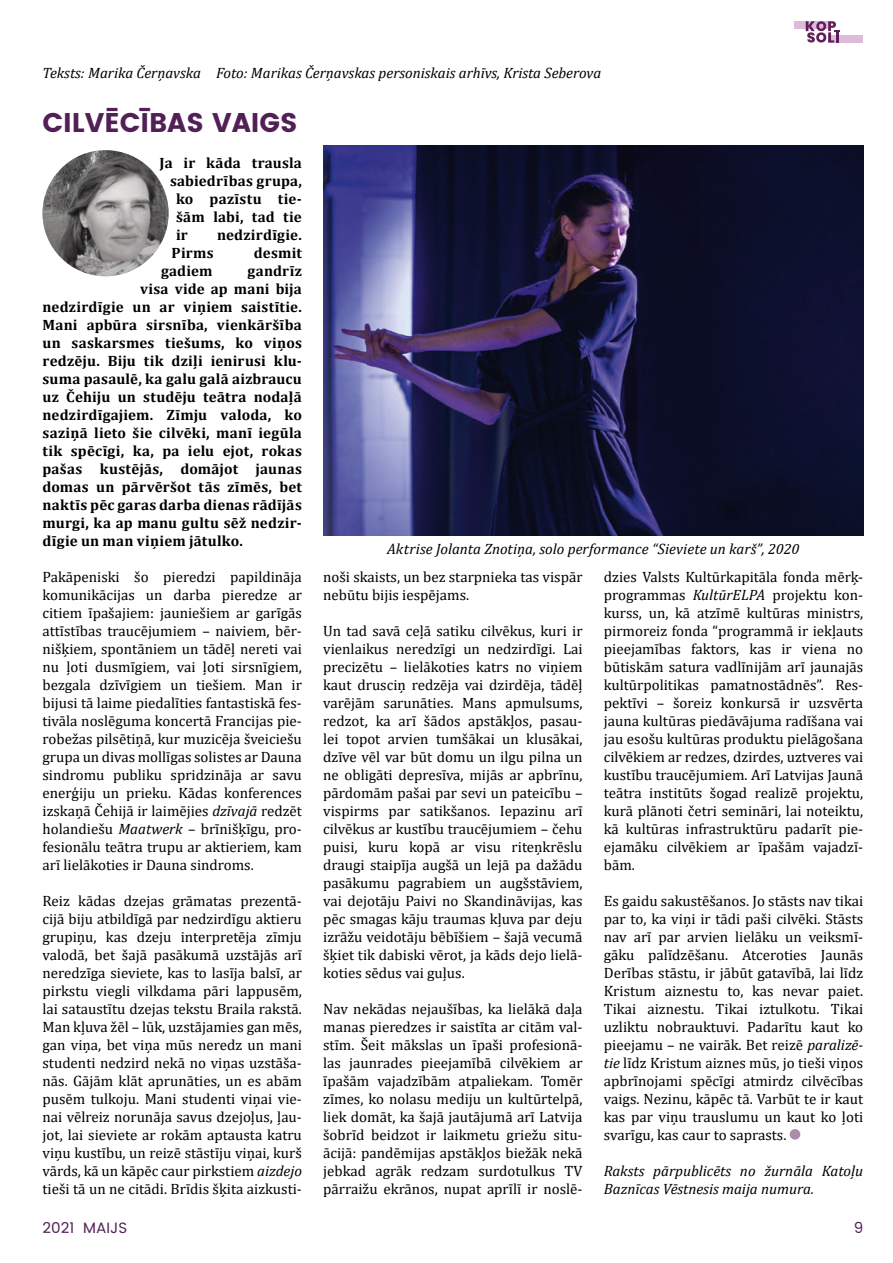
<style>
.page{position:relative;width:893px;height:1263px;background:#fff}
.page>*{position:absolute;margin:0;border:0;box-sizing:border-box;transform-origin:0 0}
.t1{font:700 27px "Poppins";color:#522057}
.t2{font:15px/18px "Cambria";color:#000;text-align:justify}
.t3{font:700 15px "Cambria";letter-spacing:.015em;color:#000}
.t4{font:italic 15px/18px "Cambria";color:#000}
.t5{font:15px "Poppins";color:#522057}
.s1{font-style:italic}
</style>
<div class="page">
<div style="left:790px;top:1129px;width:10px;height:11px;background:#ac8da9;border-radius:50%"></div>
<img style="left:323px;top:146px;width:540px;height:390px">
<img style="left:43px;top:150px;width:126px;height:126px;border-radius:63px">
<div style="left:795px;top:21px;width:36px;height:8px;background:#ddbcdb"></div>
<div style="left:828px;top:35px;width:35px;height:8px;background:#ddbcdb"></div>
<svg style="left:806px;top:21px;width:34px;height:22px"></svg>
<p class="t4" style="left:43px;top:63px;width:560px">Teksts: Marika Čerņavska Foto: Marikas Čerņavskas personiskais arhīvs, Krista Seberova</p>
<h1 class="t1" style="left:43px;top:106px;width:257px">CILVĒCĪBAS VAIGS</h1>
<p class="t3" style="left:160px;top:152px;width:144px">Ja ir kāda trausla</p>
<p class="t3" style="left:170px;top:170px;width:133px">sabiedrības grupa,</p>
<p class="t3" style="left:176px;top:188px;width:127px">ko pazīstu tie-</p>
<p class="t3" style="left:176px;top:206px;width:127px">šām labi, tad tie</p>
<p class="t3" style="left:176px;top:224px;width:13px">ir</p>
<p class="t3" style="left:217px;top:224px;width:86px">nedzirdīgie.</p>
<p class="t3" style="left:172px;top:242px;width:44px">Pirms</p>
<p class="t3" style="left:254px;top:242px;width:49px">desmit</p>
<p class="t3" style="left:161px;top:260px;width:53px">gadiem</p>
<p class="t3" style="left:248px;top:260px;width:56px">gandrīz</p>
<p class="t3" style="left:140px;top:278px;width:163px">visa vide ap mani bija</p>
<p class="t3" style="left:43px;top:296px;width:261px">nedzirdīgie un ar viņiem saistītie.</p>
<p class="t3" style="left:43px;top:314px;width:261px">Mani apbūra sirsnība, vienkāršība</p>
<p class="t3" style="left:43px;top:332px;width:261px">un saskarsmes tiešums, ko viņos</p>
<p class="t3" style="left:43px;top:350px;width:261px">redzēju. Biju tik dziļi ienirusi klu-</p>
<p class="t3" style="left:43px;top:368px;width:261px">suma pasaulē, ka galu galā aizbraucu</p>
<p class="t3" style="left:43px;top:386px;width:261px">uz Čehiju un studēju teātra nodaļā</p>
<p class="t3" style="left:43px;top:404px;width:261px">nedzirdīgajiem. Zīmju valoda, ko</p>
<p class="t3" style="left:43px;top:422px;width:261px">saziņā lieto šie cilvēki, manī iegūla</p>
<p class="t3" style="left:43px;top:440px;width:261px">tik spēcīgi, ka, pa ielu ejot, rokas</p>
<p class="t3" style="left:43px;top:458px;width:261px">pašas kustējās, domājot jaunas</p>
<p class="t3" style="left:43px;top:476px;width:261px">domas un pārvēršot tās zīmēs, bet</p>
<p class="t3" style="left:43px;top:494px;width:261px">naktīs pēc garas darba dienas rādījās</p>
<p class="t3" style="left:43px;top:512px;width:261px">murgi, ka ap manu gultu sēž nedzir-</p>
<p class="t3" style="left:43px;top:530px;width:202px">dīgie un man viņiem jātulko.</p>
<p class="t2" style="left:43px;top:567px;width:261px">Pakāpeniski šo pieredzi papildināja komunikācijas un darba pieredze ar citiem īpašajiem: jauniešiem ar garīgās attīstības traucējumiem – naiviem, bēr&shy;nišķiem, spontāniem un tādēļ nereti vai nu ļoti dusmīgiem, vai ļoti sirsnīgiem, bezgala dzīvīgiem un tiešiem. Man ir bijusi tā laime piedalīties fantastiskā fes&shy;tivāla noslēguma koncertā Francijas pie&shy;robežas pilsētiņā, kur muzicēja šveiciešu grupa un divas mollīgas solistes ar Dauna sindromu publiku spridzināja ar savu enerģiju un prieku. Kādas konferences izskaņā Čehijā ir laimējies <span class="s1">dzīvajā</span> redzēt holandiešu <span class="s1">Maatwerk</span> – brīnišķīgu, pro&shy;fesionālu teātra trupu ar aktieriem, kam arī lielākoties ir Dauna sindroms.</p>
<p class="t2" style="left:43px;top:891px;width:261px">Reiz kādas dzejas grāmatas prezentā&shy;cijā biju atbildīgā par nedzirdīgu aktieru grupiņu, kas dzeju interpretēja zīmju valodā, bet šajā pasākumā uzstājās arī neredzīga sieviete, kas to lasīja balsī, ar pirkstu viegli vilkdama pāri lappusēm, lai sataustītu dzejas tekstu Braila rakstā.<br>Man kļuva žēl – lūk, uzstājamies gan mēs, gan viņa, bet viņa mūs neredz un mani studenti nedzird nekā no viņas uzstāša&shy;nās. Gājām klāt aprunāties, un es abām pusēm tulkoju. Mani studenti viņai vie&shy;nai vēlreiz norunāja savus dzejoļus, ļau&shy;jot, lai sieviete ar rokām aptausta katru viņu kustību, un reizē stāstīju viņai, kurš vārds, kā un kāpēc caur pirkstiem <span class="s1">aizdejo </span>tieši tā un ne citādi. Brīdis šķita aizkusti-</p>
<p class="t4" style="left:387px;top:539px;width:414px">Aktrise Jolanta Znotiņa, solo performance “Sieviete un karš”, 2020</p>
<p class="t2" style="left:323px;top:567px;width:261px">noši skaists, un bez starpnieka tas vispār nebūtu bijis iespējams.</p>
<p class="t2" style="left:323px;top:621px;width:261px">Un tad savā ceļā satiku cilvēkus, kuri ir vienlaikus neredzīgi un nedzirdīgi. Lai precizētu – lielākoties katrs no viņiem kaut drusciņ redzēja vai dzirdēja, tādēļ varējām sarunāties. Mans apmulsums, redzot, ka arī šādos apstākļos, pasau&shy;lei topot arvien tumšākai un klusākai, dzīve vēl var būt domu un ilgu pilna un ne obligāti depresīva, mijās ar apbrīnu, pārdomām pašai par sevi un pateicību – vispirms par satikšanos. Iepazinu arī cilvēkus ar kustību traucējumiem – čehu puisi, kuru kopā ar visu riteņkrēslu draugi staipīja augšā un lejā pa dažādu pasākumu pagrabiem un augšstāviem, vai dejotāju Paivi no Skandināvijas, kas pēc smagas kāju traumas kļuva par deju izrāžu veidotāju bēbīšiem – šajā vecumā šķiet tik dabiski vērot, ja kāds dejo lielā&shy;koties sēdus vai guļus.</p>
<p class="t2" style="left:323px;top:999px;width:261px">Nav nekādas nejaušības, ka lielākā daļa manas pieredzes ir saistīta ar citām val&shy;stīm. Šeit mākslas un īpaši profesionā&shy;las jaunrades pieejamībā cilvēkiem ar īpašām vajadzībām atpaliekam. Tomēr zīmes, ko nolasu mediju un kultūrtelpā, liek domāt, ka šajā jautājumā arī Latvija šobrīd beidzot ir laikmetu griežu situ&shy;ācijā: pandēmijas apstākļos biežāk nekā jebkad agrāk redzam surdotulkus TV pārraižu ekrānos, nupat aprīlī ir noslē-</p>
<p class="t2" style="left:604px;top:567px;width:261px">dzies Valsts Kultūrkapitāla fonda mērķ&shy;programmas <span class="s1">KultūrELPA</span> projektu kon&shy;kurss, un, kā atzīmē kultūras ministrs, pirmoreiz fonda “programmā ir iekļauts pieejamības faktors, kas ir viena no būtiskām satura vadlīnijām arī jaunajās kultūrpolitikas pamatnostādnēs”. Res&shy;pektīvi – šoreiz konkursā ir uzsvērta jauna kultūras piedāvājuma radīšana vai jau esošu kultūras produktu pielāgošana cilvēkiem ar redzes, dzirdes, uztveres vai kustību traucējumiem. Arī Latvijas Jaunā teātra institūts šogad realizē projektu, kurā plānoti četri semināri, lai noteiktu, kā kultūras infrastruktūru padarīt pie&shy;ejamāku cilvēkiem ar īpašām vajadzī&shy;bām.</p>
<p class="t2" style="left:604px;top:891px;width:261px">Es gaidu sakustēšanos. Jo stāsts nav tikai par to, ka viņi ir tādi paši cilvēki. Stāsts nav arī par arvien lielāku un veiksmī&shy;gāku palīdzēšanu. Atceroties Jaunās Derības stāstu, ir jābūt gatavībā, lai līdz Kristum aiznestu to, kas nevar paiet.<br>Tikai aiznestu. Tikai iztulkotu. Tikai uzliktu nobrauktuvi. Padarītu kaut ko pieejamu – ne vairāk. Bet reizē <span class="s1">paralizē&shy;tie</span> līdz Kristum aiznes mūs, jo tieši viņos apbrīnojami spēcīgi atmirdz cilvēcības vaigs. Nezinu, kāpēc tā. Varbūt te ir kaut kas par viņu trauslumu un kaut ko ļoti svarīgu, kas caur to saprasts.</p>
<p class="t4" style="left:604px;top:1161px;width:261px">Raksts pārpublicēts no žurnāla Katoļu<br>Baznīcas Vēstnesis maija numura.</p>
<p class="t5" style="left:43px;top:1217px;width:86px">2021 MAIJS</p>
<p class="t5" style="left:854px;top:1217px;width:11px">9</p>
</div>
